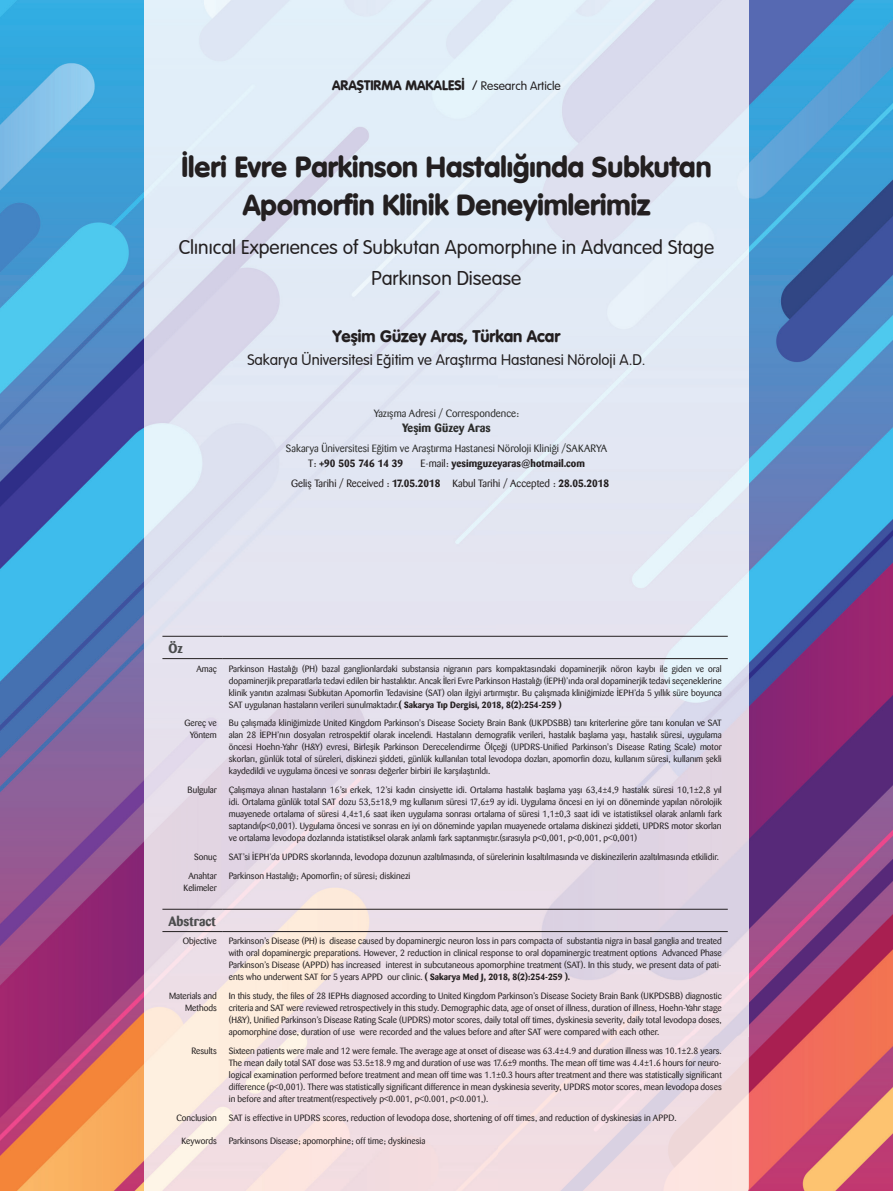
<style>
.page{position:relative;width:893px;height:1191px;background:#fff}
.page>*{position:absolute;margin:0;border:0;box-sizing:border-box;transform-origin:0 0}
.t1{font:900 28.5px/37.5px "Vag Rounded";color:#231f20;text-align:center}
.t2{font:300 19.5px/31.5px "Vag Rounded";color:#231f20;text-align:center}
.t3{font:900 16.5px "Vag Rounded";color:#231f20}
.t4{font:300 15px "Vag Rounded";color:#231f20}
.t5{font:900 13.5px "Vag Rounded";color:#231f20}
.t6{font:700 13.5px "Barmeno";color:#4b4c4d}
.t7{font:700 12px "Barmeno";color:#2c2d2c}
.t8{font:10.5px/15px "Barmeno";color:#2c2d2c}
.t9{font:10.5px/20.1px "Barmeno";color:#231f20}
.t10{font:9px/12px "Barmeno";color:#231f20;text-align:justify}
.s1{font-weight:300}
.s2{font-weight:300;font-size:12px}
.s3{color:#231f20}
.s4{font-weight:700;color:#231f20}
.s5{font-weight:700}
</style>
<div class="page">
<img style="left:0;top:0;width:893px;height:1191px">
<img style="left:144px;top:0;width:604px;height:1191px">
<hr style="left:162px;top:636px;width:61px;height:1px;background:#231f20">
<hr style="left:223px;top:636px;width:505px;height:1px;background:#231f20">
<hr style="left:162px;top:658px;width:61px;height:1px;background:#231f20">
<hr style="left:223px;top:658px;width:505px;height:1px;background:#231f20">
<hr style="left:162px;top:931px;width:61px;height:1px;background:#231f20">
<hr style="left:162px;top:909px;width:61px;height:1px;background:#231f20">
<hr style="left:223px;top:909px;width:505px;height:1px;background:#231f20">
<hr style="left:223px;top:931px;width:505px;height:1px;background:#231f20">
<h3 class="t5" style="left:332px;top:76px;width:230px">ARAŞTIRMA MAKALESİ <span class="s1">/</span> <span class="s2">Research Article</span></h3>
<h1 class="t1" style="left:181px;top:148px;width:531px">İleri Evre Parkinson Hastalığında Subkutan<br>Apomorfin Klinik Deneyimlerimiz</h1>
<h2 class="t2" style="left:179px;top:231px;width:537px">Clınıcal Experıences of Subkutan Apomorphıne in Advanced Stage<br>Parkınson Disease</h2>
<h3 class="t6" style="left:168px;top:640px;width:16px">Öz</h3>
<h3 class="t3" style="left:333px;top:325px;width:229px">Yeşim Güzey Aras, Türkan Acar</h3>
<h3 class="t4" style="left:247px;top:351px;width:400px">Sakarya Üniversitesi Eğitim ve Araştırma Hastanesi Nöroloji A.D.</h3>
<p class="t8" style="left:374px;top:406px;width:147px">Yazışma Adresi / Correspondence:</p>
<h3 class="t7" style="left:402px;top:420px;width:90px">Yeşim Güzey Aras</h3>
<p class="t8" style="left:308px;top:441px;width:300px;text-indent:-22px">Sakarya Üniversitesi Eğitim ve Araştırma Hastanesi Nöroloji Kliniği /SAKARYA<br><span class="s3">T:</span> <span class="s4">+90 505 746 14 39</span></p>
<p class="t9" style="left:291px;top:453px;width:320px;text-indent:129px">E-mail: <span class="s5">yesimguzeyaras@hotmail.com<br></span>Geliş Tarihi / Received : <span class="s5">17.05.2018</span> Kabul Tarihi / Accepted : <span class="s5">28.05.2018</span></p>
<p class="t10" style="left:196px;top:662px;width:22px">Amaç</p>
<p class="t10" style="left:229px;top:662px;width:494px">Parkinson Hastalığı (PH) bazal ganglionlardaki substansia nigranın pars kompaktasındaki dopaminerjik nöron kaybı ile giden ve oral dopaminerjik preparatlarla tedavi edilen bir hastalıktır. Ancak İleri Evre Parkinson Hastalığı (İEPH)’ında oral dopaminerjik tedavi seçeneklerine klinik yanıtın azalması Subkutan Apomorfin Tedavisine (SAT) olan ilgiyi artırmıştır. Bu çalışmada kliniğimizde İEPH’da 5 yıllık süre boyunca SAT uygulanan hastaların verileri sunulmaktadır.<span class="s5">( Sakarya Tıp Dergisi, 2018, 8(2):254-259 )</span></p>
<p class="t10" style="left:185px;top:717px;width:34px;text-align:center">Gereç ve<br>Yöntem</p>
<p class="t10" style="left:229px;top:717px;width:494px">Bu çalışmada kliniğimizde United Kingdom Parkinson's Disease Society Brain Bank (UKPDSBB) tanı kriterlerine göre tanı konulan ve SAT alan 28 İEPH’nın dosyaları retrospektif olarak incelendi. Hastaların demografik verileri, hastalık başlama yaşı, hastalık süresi, uygulama öncesi Hoehn-Yahr (H&amp;Y) evresi, Birleşik Parkinson Derecelendirme Ölçeği (UPDRS-Unified Parkinson's Disease Rating Scale) motor skorları, günlük total of süreleri, diskinezi şiddeti, günlük kullanılan total levodopa dozları, apomorfin dozu, kullanım süresi, kullanım şekli kaydedildi ve uygulama öncesi ve sonrası değerler birbiri ile karşılaştırıldı.</p>
<p class="t10" style="left:188px;top:784px;width:31px">Bulgular</p>
<p class="t10" style="left:229px;top:784px;width:494px">Çalışmaya alınan hastaların 16’sı erkek, 12’si kadın cinsiyette idi. Ortalama hastalık başlama yaşı 63,4±4,9 hastalık süresi 10,1±2,8 yıl idi. Ortalama günlük total SAT dozu 53,5±18,9 mg kullanım süresi 17,6±9 ay idi. Uygulama öncesi en iyi on döneminde yapılan nörolojik muayenede ortalama of süresi 4,4±1,6 saat iken uygulama sonrası ortalama of süresi 1,1±0,3 saat idi ve istatistiksel olarak anlamlı fark saptandı(p&lt;0,001). Uygulama öncesi ve sonrası en iyi on döneminde yapılan muayenede ortalama diskinezi şiddeti, UPDRS motor skorları ve ortalama levodopa dozlarında istatistiksel olarak anlamlı fark saptanmıştır.(sırasıyla p&lt;0,001, p&lt;0,001, p&lt;0,001)</p>
<p class="t10" style="left:194px;top:851px;width:24px">Sonuç</p>
<p class="t10" style="left:229px;top:851px;width:492px">SAT’si İEPH’da UPDRS skorlarında, levodopa dozunun azaltılmasında, of sürelerinin kısaltılmasında ve diskinezilerin azaltılmasında etkilidir.</p>
<p class="t10" style="left:184px;top:870px;width:35px;text-align:center">Anahtar<br>Kelimeler</p>
<p class="t10" style="left:229px;top:870px;width:183px">Parkinson Hastalığı; Apomorfin; of süresi; diskinezi</p>
<h3 class="t6" style="left:168px;top:912px;width:49px">Abstract</h3>
<p class="t10" style="left:183px;top:935px;width:35px">Objective</p>
<p class="t10" style="left:229px;top:935px;width:494px">Parkinson’s Disease (PH) is disease caused by dopaminergic neuron loss in pars compacta of substantia nigra in basal ganglia and treated with oral dopaminergic preparations. However, 2 reduction in clinical response to oral dopaminergic treatment options Advanced Phase Parkinson’s Disease (APPD) has increased interest in subcutaneous apomorphine treatment (SAT). In this study, we present data of pati&shy;ents who underwent SAT for 5 years APPD our clinic. <span class="s5">( Sakarya Med J, 2018, 8(2):254-259 ).</span></p>
<p class="t10" style="left:169px;top:990px;width:49px;text-align:right">Materials and<br>Methods</p>
<p class="t10" style="left:229px;top:990px;width:494px">In this study, the files of 28 IEPHs diagnosed according to United Kingdom Parkinson’s Disease Society Brain Bank (UKPDSBB) diagnostic criteria and SAT were reviewed retrospectively in this study. Demographic data, age of onset of illness, duration of illness, Hoehn-Yahr stage (H&amp;Y), Unified Parkinson’s Disease Rating Scale (UPDRS) motor scores, daily total off times, dyskinesia severity, daily total levodopa doses, apomorphine dose, duration of use were recorded and the values before and after SAT were compared with each other.</p>
<p class="t10" style="left:191px;top:1045px;width:27px">Results</p>
<p class="t10" style="left:229px;top:1045px;width:494px">Sixteen patients were male and 12 were female. The average age at onset of disease was 63.4±4.9 and duration illness was 10.1±2.8 years.<br>The mean daily total SAT dose was 53.5±18.9 mg and duration of use was 17.6±9 months. The mean off time was 4.4±1.6 hours for neuro&shy;logical examination performed before treatment and mean off time was 1.1±0.3 hours after treatment and there was statistically significant difference (p&lt;0,001). There was statistically significant difference in mean dyskinesia severity, UPDRS motor scores, mean levodopa doses in before and after treatment(respectively p&lt;0.001, p&lt;0.001, p&lt;0.001,).</p>
<p class="t10" style="left:176px;top:1112px;width:42px">Conclusion</p>
<p class="t10" style="left:229px;top:1112px;width:449px">SAT is effective in UPDRS scores, reduction of levodopa dose, shortening of off times, and reduction of dyskinesias in APPD.</p>
<p class="t10" style="left:182px;top:1134px;width:37px">Keywords</p>
<p class="t10" style="left:229px;top:1134px;width:198px">Parkinsons Disease; apomorphine; off time; dyskinesia</p>
</div>
